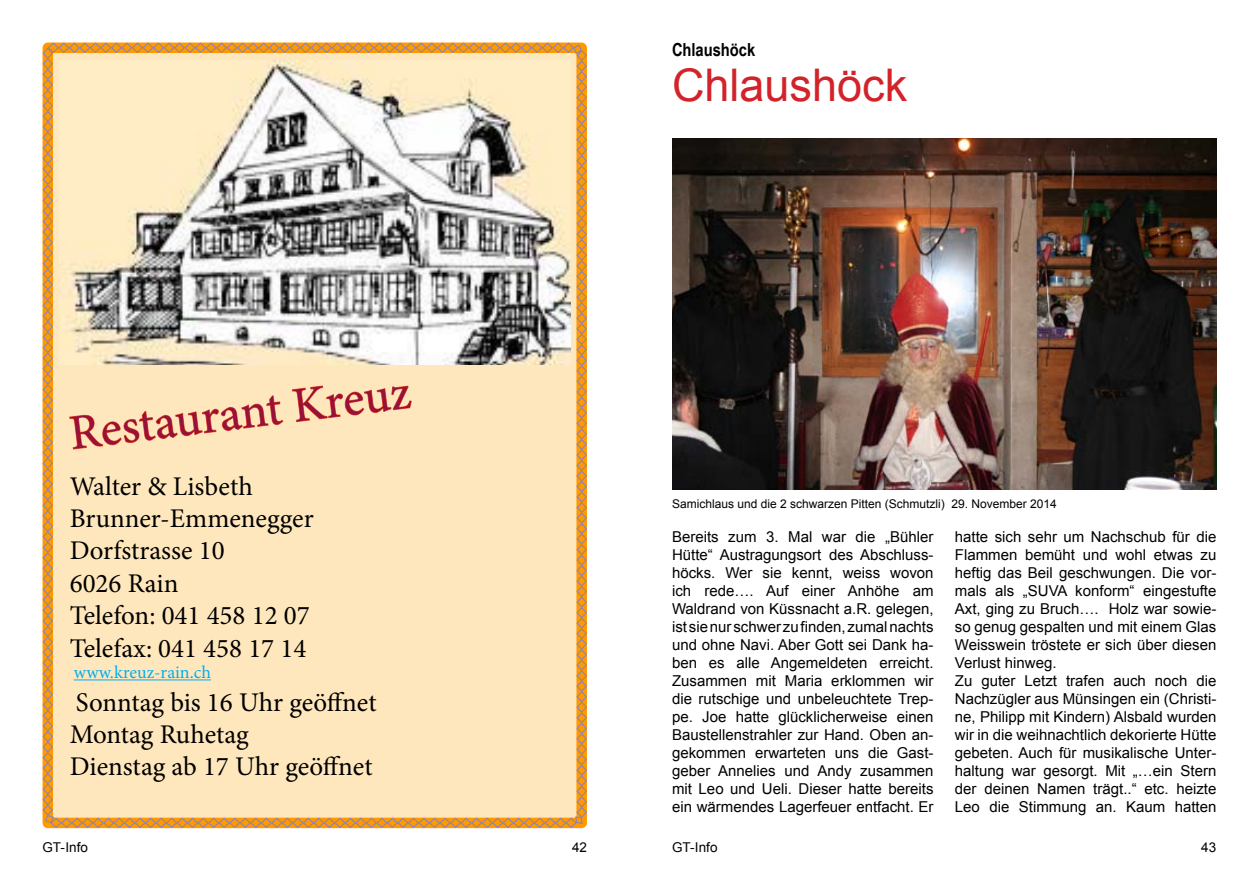
<style>
.page{position:relative;width:1259px;height:893px;background:#fff}
.page>*{position:absolute;margin:0;border:0;box-sizing:border-box;transform-origin:0 0}
.t1{font:49.5px "Minion Pro";color:#98113a}
.t2{font:45px "Arial";color:#d2232a}
.t3{font:27px/32.4px "Minion Pro";color:#000}
.t4{font:18px "Minion Pro";color:#00aeef}
.t5{font:700 18px "Arial Narrow";color:#000}
.t6{font:15px/18px "Arial";color:#000;text-align:justify}
.t7{font:13.5px "Arial";letter-spacing:.005em;color:#000}
.t8{font:12px "Arial";color:#000}
</style>
<div class="page">
<img style="left:672px;top:138px;width:544px;height:351px">
<svg style="left:42px;top:42px;width:545px;height:787px;background:#e9d4b0"></svg>
<h1 class="t1" style="left:66px;top:401px;width:345px;rotate:-7deg">Restaurant Kreuz</h1>
<h3 class="t3" style="left:70px;top:470px;width:245px">Walter &amp; Lisbeth<br>Brunner-Emmenegger<br>Dorfstrasse 10<br>6026 Rain<br>Telefon: 041 458 12 07<br>Telefax: 041 458 17 14</h3>
<p class="t4" style="left:74px;top:660px;width:139px">www.kreuz-rain.ch</p>
<h3 class="t3" style="left:70px;top:686px;width:308px">Sonntag bis 16 Uhr geöffnet<br>Montag Ruhetag<br>Dienstag ab 17 Uhr geöffnet</h3>
<p class="t5" style="left:672px;top:36px;width:85px">Chlaushöck</p>
<h2 class="t2" style="left:672px;top:55px;width:237px">Chlaushöck</h2>
<p class="t8" style="left:672px;top:496px;width:386px">Samichlaus und die 2 schwarzen Pitten (Schmutzli) 29. November 2014</p>
<p class="t6" style="left:672px;top:528px;width:263px">Bereits zum 3. Mal war die „Bühler Hütte“ Austragungsort des Abschluss&shy;höcks. Wer sie kennt, weiss wovon ich rede…. Auf einer Anhöhe am Waldrand von Küssnacht a.R. gelegen, ist sie nur schwer zu finden, zumal nachts und ohne Navi. Aber Gott sei Dank ha&shy;ben es alle Angemeldeten erreicht.<br>Zusammen mit Maria erklommen wir die rutschige und unbeleuchtete Trep&shy;pe. Joe hatte glücklicherweise einen Baustellenstrahler zur Hand. Oben an&shy;gekommen erwarteten uns die Gast&shy;geber Annelies und Andy zusammen mit Leo und Ueli. Dieser hatte bereits ein wärmendes Lagerfeuer entfacht. Er</p>
<p class="t6" style="left:955px;top:528px;width:263px;text-align:left">hatte sich sehr um Nachschub für die Flammen bemüht und wohl etwas zu heftig das Beil geschwungen. Die vor&shy;mals als „SUVA konform“ eingestufte Axt, ging zu Bruch…. Holz war sowie&shy;so genug gespalten und mit einem Glas Weisswein tröstete er sich über diesen Verlust hinweg.<br>Zu guter Letzt trafen auch noch die Nachzügler aus Münsingen ein (Christi&shy;ne, Philipp mit Kindern) Alsbald wurden wir in die weihnachtlich dekorierte Hütte gebeten. Auch für musikalische Unter&shy;haltung war gesorgt. Mit „…ein Stern der deinen Namen trägt..“ etc. heizte Leo die Stimmung an. Kaum hatten</p>
<p class="t7" style="left:43px;top:838px;width:47px">GT-Info</p>
<p class="t7" style="left:572px;top:838px;width:16px">42</p>
<p class="t7" style="left:672px;top:838px;width:47px">GT-Info</p>
<p class="t7" style="left:1201px;top:838px;width:17px">43</p>
</div>
